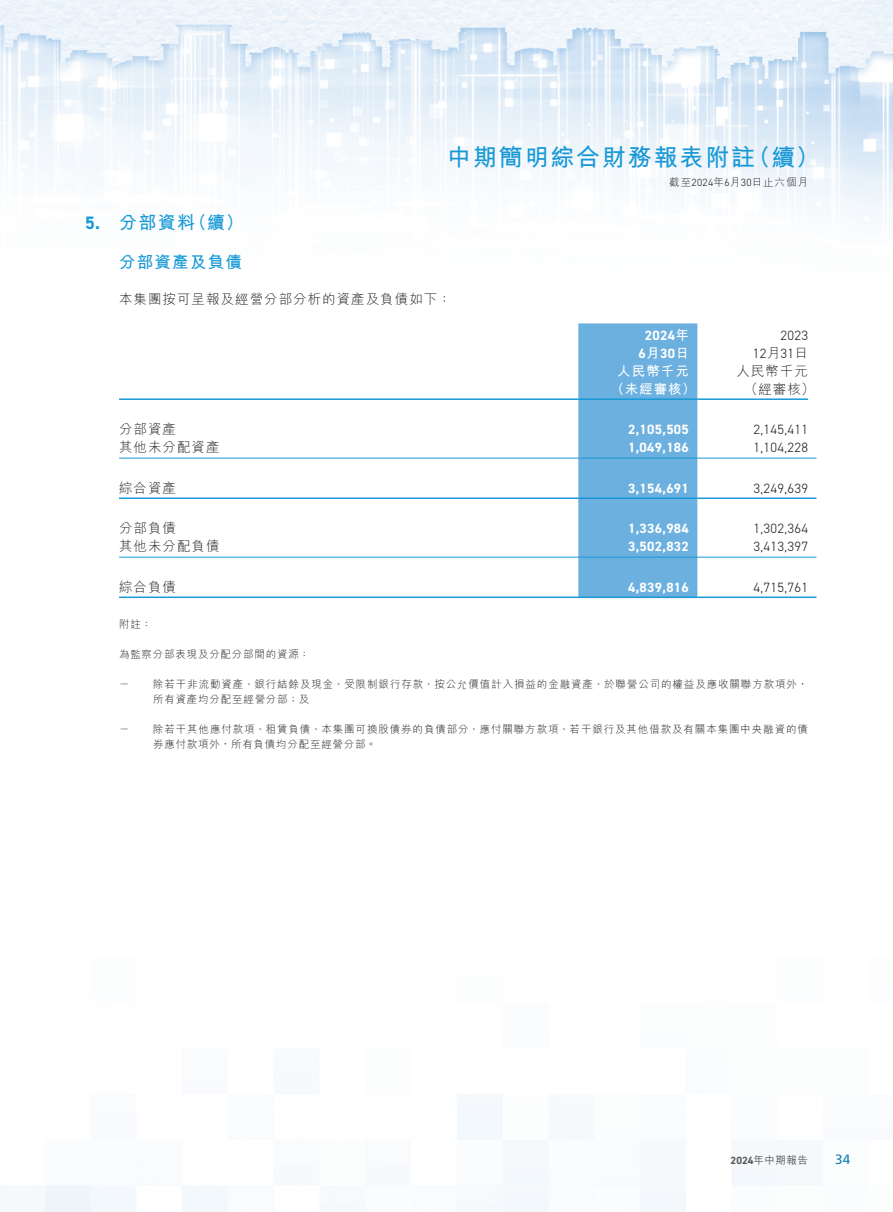
<style>
.page{position:relative;width:893px;height:1212px;background:#fff}
.page>*{position:absolute;margin:0;border:0;box-sizing:border-box;transform-origin:0 0}
.t1{font:700 24px "M Hei HK";letter-spacing:.075em;color:#1899d6}
.t2{font:700 18px "M Hei HK";color:#1899d6}
.t3{font:700 18px "DIN2014";color:#1899d6}
.t4{font:700 16.5px "M Hei HK";letter-spacing:.075em;color:#1899d6}
.t5{font:300 13.5px "DIN2014";letter-spacing:.025em;color:#231f20}
.t6{font:700 13.5px "DIN2014";letter-spacing:.025em;color:#fff}
.t7{font:300 13.5px "M Hei HK";letter-spacing:.075em;color:#231f20}
.t8{font:700 13.5px "M Hei HK";letter-spacing:.075em;color:#fff}
.t9{font:13.5px "Frutiger LT Std";color:#1481b4}
.t10{font:300 10.5px "M Hei HK";letter-spacing:.085em;color:#231f20}
.t11{font:500 10.5px "M Hei HK";letter-spacing:.05em;color:#57585a}
.s1{font-family:"DIN2014"}
.s2{font-family:"M Hei HK"}
.s3{font-family:"DIN2014";font-weight:700}
</style>
<div class="page">
<img style="left:0;top:0;width:893px;height:1212px">
<div style="left:578px;top:323px;width:119px;height:273px;background:#6cb0e0"></div>
<hr style="left:119px;top:398px;width:459px;height:2px;background:#1899d6">
<hr style="left:578px;top:398px;width:119px;height:2px;background:#1899d6">
<hr style="left:697px;top:398px;width:111px;height:2px;background:#1899d6">
<hr style="left:119px;top:458px;width:459px;height:1px;background:#1899d6">
<hr style="left:578px;top:458px;width:119px;height:1px;background:#1899d6">
<hr style="left:697px;top:458px;width:119px;height:1px;background:#1899d6">
<hr style="left:119px;top:497px;width:459px;height:2px;background:#1899d6">
<hr style="left:578px;top:497px;width:119px;height:2px;background:#1899d6">
<hr style="left:697px;top:497px;width:119px;height:2px;background:#1899d6">
<hr style="left:119px;top:557px;width:459px;height:1px;background:#1899d6">
<hr style="left:578px;top:557px;width:119px;height:1px;background:#1899d6">
<hr style="left:697px;top:557px;width:119px;height:1px;background:#1899d6">
<hr style="left:119px;top:596px;width:459px;height:2px;background:#1899d6">
<hr style="left:578px;top:596px;width:119px;height:2px;background:#1899d6">
<hr style="left:697px;top:596px;width:119px;height:2px;background:#1899d6">
<h2 class="t3" style="left:85px;top:210px;width:17px">5.</h2>
<h1 class="t1" style="left:447px;top:140px;width:309px">中期簡明綜合財務報表附註</h1>
<h1 class="t1" style="left:747px;top:140px;width:75px">（續(</h1>
<h2 class="t2" style="left:119px;top:209px;width:78px">分部資料</h2>
<h2 class="t2" style="left:189px;top:209px;width:56px">（續(</h2>
<h3 class="t4" style="left:119px;top:250px;width:124px">分部資產及負債</h3>
<p class="t7" style="left:119px;top:292px;width:334px">本集團按可呈報及經營分部分析的資產及負債如下：</p>
<p class="t7" style="left:119px;top:422px;width:59px">分部資產</p>
<p class="t7" style="left:119px;top:440px;width:102px">其他未分配資產</p>
<p class="t7" style="left:119px;top:481px;width:59px">綜合資產</p>
<p class="t7" style="left:119px;top:521px;width:59px">分部負債</p>
<p class="t7" style="left:119px;top:539px;width:102px">其他未分配負債</p>
<p class="t10" style="left:669px;top:176px;width:140px">截至<span class="s1">2024</span>年月<span class="s1">6 30</span>日止六個月</p>
<p class="t6" style="left:645px;top:326px;width:46px">2024<span class="s2">年</span></p>
<p class="t5" style="left:780px;top:327px;width:29px">2023</p>
<p class="t6" style="left:639px;top:344px;width:52px"><span class="s2">月</span>6 30<span class="s2">日</span></p>
<p class="t5" style="left:753px;top:345px;width:57px">12<span class="s2">月</span>31<span class="s2">日</span></p>
<p class="t8" style="left:617px;top:361px;width:73px">人民幣千元</p>
<p class="t7" style="left:736px;top:364px;width:73px">人民幣千元</p>
<p class="t8" style="left:611px;top:379px;width:86px">（未經審核）</p>
<p class="t7" style="left:744px;top:382px;width:72px">（經審核(</p>
<p class="t6" style="left:628px;top:421px;width:62px">2,105,505</p>
<p class="t5" style="left:754px;top:421px;width:56px">2,145,411</p>
<p class="t6" style="left:628px;top:439px;width:62px">1,049,186</p>
<p class="t5" style="left:754px;top:439px;width:56px">1,104,228</p>
<p class="t6" style="left:628px;top:479px;width:62px">3,154,691</p>
<p class="t5" style="left:754px;top:480px;width:56px">3,249,639</p>
<p class="t6" style="left:628px;top:520px;width:62px">1,336,984</p>
<p class="t5" style="left:754px;top:520px;width:56px">1,302,364</p>
<p class="t6" style="left:628px;top:538px;width:62px">3,502,832</p>
<p class="t5" style="left:754px;top:538px;width:56px">3,413,397</p>
<p class="t7" style="left:119px;top:580px;width:59px">綜合負債</p>
<p class="t10" style="left:119px;top:618px;width:34px">附註：</p>
<p class="t10" style="left:119px;top:648px;width:192px">為監察分部表現及分配分部間的資源：</p>
<p class="t10" style="left:153px;top:678px;width:656px">除若干非流動資產、銀行結餘及現金、受限制銀行存款、按公允價值計入損益的金融資產、於聯營公司的權益及應收關聯方款項外，</p>
<p class="t6" style="left:628px;top:578px;width:62px">4,839,816</p>
<p class="t5" style="left:754px;top:579px;width:56px">4,715,761</p>
<p class="t10" style="left:119px;top:678px;width:12px">－</p>
<p class="t10" style="left:119px;top:723px;width:12px">－</p>
<p class="t10" style="left:153px;top:693px;width:158px">所有資產均分配至經營分部；及</p>
<p class="t10" style="left:153px;top:723px;width:656px">除若干其他應付款項、租賃負債、本集團可換股債券的負債部分、應付關聯方款項、若干銀行及其他借款及有關本集團中央融資的債</p>
<p class="t10" style="left:153px;top:738px;width:225px">券應付款項外，所有負債均分配至經營分部。</p>
<p class="t11" style="left:731px;top:1152px;width:79px"><span class="s3">2024</span>年中期報告</p>
<p class="t9" style="left:835px;top:1151px;width:17px">34</p>
</div>
